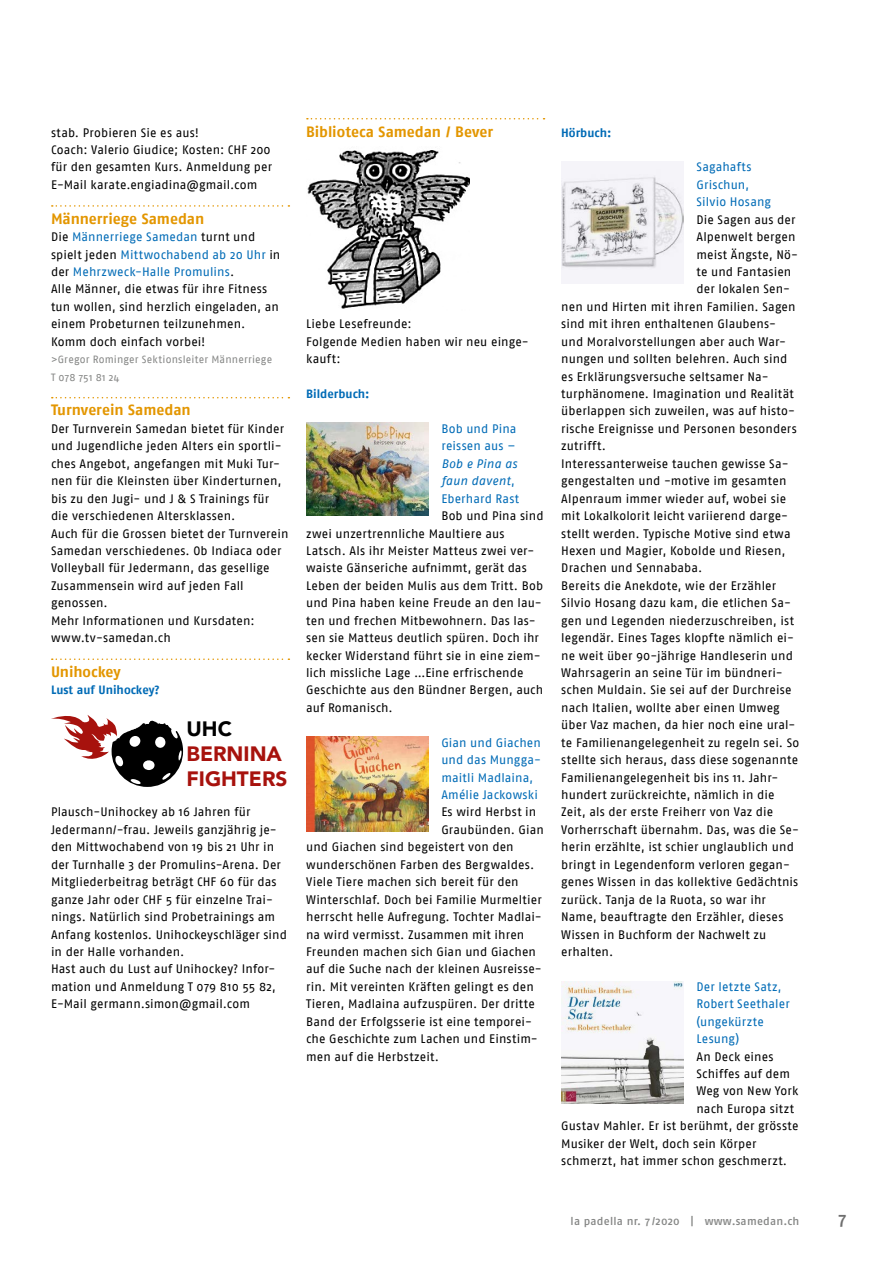
<style>
.page{position:relative;width:893px;height:1263px;background:#fff}
.page>*{position:absolute;margin:0;border:0;box-sizing:border-box;transform-origin:0 0}
.t1{font:900 20.85px/24.9px "Avenir";color:#a7120d}
.t2{font:900 20.85px "Avenir";color:#000}
.t3{font:18px "Fago No Med";color:#6e6e6e}
.t4{font:700 15px "Fago No Lf";letter-spacing:-.005em;color:#e39600}
.t5{font:12.3px/17.4px "Fago No";letter-spacing:.01em;color:#000}
.t6{font:12.3px/17.4px "Fago No";letter-spacing:.01em;color:#006bb6}
.t7{font:italic 12.3px/17.4px "Fago No";letter-spacing:.01em;color:#006bb6}
.t8{font:700 12px "Fago No Lf";color:#006bb6}
.t9{font:11.25px "Fago No Med";letter-spacing:.02em;color:#868786}
.t10{font:10.5px/17.4px "Fago No";letter-spacing:.015em;color:#868786}
.s1{color:#006bb6}
.s2{font-style:normal}
</style>
<div class="page">
<svg style="left:52px;top:205px;width:237px;height:2px"></svg>
<svg style="left:52px;top:397px;width:237px;height:1px"></svg>
<svg style="left:52px;top:658px;width:237px;height:2px"></svg>
<svg style="left:51px;top:715px;width:132px;height:72px"></svg>
<svg style="left:307px;top:118px;width:238px;height:1px"></svg>
<img style="left:307px;top:150px;width:162px;height:159px">
<img style="left:306px;top:422px;width:123px;height:93px">
<img style="left:306px;top:737px;width:123px;height:94px">
<img style="left:561px;top:161px;width:123px;height:123px">
<img style="left:561px;top:981px;width:123px;height:123px">
<p class="t5" style="left:51px;top:123px;width:223px">stab. Probieren Sie es aus!<br>Coach: Valerio Giudice; Kosten: CHF 200 für den gesamten Kurs. Anmeldung per E-Mail karate.engiadina@gmail.com</p>
<p class="t4" style="left:51px;top:210px;width:155px">Männerriege Samedan</p>
<p class="t5" style="left:51px;top:228px;width:231px">Die <span class="s1">Männerriege Samedan</span> turnt und spielt jeden <span class="s1">Mittwochabend ab 20 Uhr</span> in der <span class="s1">Mehrzweck-Halle Promulins</span>.<br>Alle Männer, die etwas für ihre Fitness tun wollen, sind herzlich eingeladen, an einem Probeturnen teilzunehmen.<br>Komm doch einfach vorbei!</p>
<p class="t10" style="left:51px;top:351px;width:223px">&gt;Gregor Rominger Sektionsleiter Männerriege<br>T 078 751 81 24</p>
<p class="t4" style="left:51px;top:401px;width:141px">Turnverein Samedan</p>
<p class="t5" style="left:51px;top:420px;width:239px">Der Turnverein Samedan bietet für Kinder und Jugendliche jeden Alters ein sportli&shy;ches Angebot, angefangen mit Muki Tur&shy;nen für die Kleinsten über Kinderturnen, bis zu den Jugi- und J &amp; S Trainings für die verschiedenen Altersklassen.<br>Auch für die Grossen bietet der Turnverein Samedan verschiedenes. Ob Indiaca oder Volleyball für Jedermann, das gesellige Zusammensein wird auf jeden Fall genossen.<br>Mehr Informationen und Kursdaten: www.tv-samedan.ch</p>
<p class="t4" style="left:51px;top:663px;width:71px">Unihockey</p>
<p class="t8" style="left:51px;top:683px;width:110px">Lust auf Unihockey?</p>
<h1 class="t2" style="left:187px;top:711px;width:47px">UHC</h1>
<h1 class="t1" style="left:187px;top:741px;width:102px">BERNINA<br>FIGHTERS</h1>
<p class="t5" style="left:51px;top:803px;width:237px">Plausch-Unihockey ab 16 Jahren für Jedermann/-frau. Jeweils ganzjährig je&shy;den Mittwochabend von 19 bis 21 Uhr in der Turnhalle 3 der Promulins-Arena. Der Mitgliederbeitrag beträgt CHF 60 für das ganze Jahr oder CHF 5 für einzelne Trai&shy;nings. Natürlich sind Probetrainings am Anfang kostenlos. Unihockeyschläger sind in der Halle vorhanden.<br>Hast auch du Lust auf Unihockey? Infor&shy;mation und Anmeldung T 079 810 55 82, E-Mail germann.simon@gmail.com</p>
<p class="t4" style="left:306px;top:122px;width:188px">Biblioteca Samedan / Bever</p>
<p class="t5" style="left:306px;top:315px;width:224px">Liebe Lesefreunde:<br>Folgende Medien haben wir neu einge&shy;kauft:</p>
<p class="t8" style="left:306px;top:387px;width:65px">Bilderbuch:</p>
<p class="t6" style="left:441px;top:420px;width:77px">Bob und Pina reissen aus –</p>
<p class="t7" style="left:441px;top:455px;width:79px">Bob e Pina as faun davent<span class="s2">,<br>Eberhard Rast</span></p>
<p class="t5" style="left:306px;top:507px;width:239px;text-indent:135px">Bob und Pina sind zwei unzertrennliche Maultiere aus Latsch. Als ihr Meister Matteus zwei ver&shy;waiste Gänseriche aufnimmt, gerät das Leben der beiden Mulis aus dem Tritt. Bob und Pina haben keine Freude an den lau&shy;ten und frechen Mitbewohnern. Das las&shy;sen sie Matteus deutlich spüren. Doch ihr kecker Widerstand führt sie in eine ziem&shy;lich missliche Lage …Eine erfrischende Geschichte aus den Bündner Bergen, auch auf Romanisch.</p>
<p class="t6" style="left:441px;top:734px;width:101px">Gian und Giachen und das Mungga&shy;maitli Madlaina,<br>Amélie Jackowski</p>
<p class="t5" style="left:441px;top:803px;width:96px">Es wird Herbst in</p>
<p class="t5" style="left:441px;top:821px;width:104px">Graubünden. Gian</p>
<p class="t5" style="left:306px;top:838px;width:209px">und Giachen sind begeistert von den</p>
<p class="t5" style="left:306px;top:856px;width:230px">wunderschönen Farben des Bergwaldes.</p>
<p class="t5" style="left:306px;top:873px;width:214px">Viele Tiere machen sich bereit für den</p>
<p class="t5" style="left:306px;top:890px;width:237px">Winterschlaf. Doch bei Familie Murmeltier</p>
<p class="t5" style="left:306px;top:908px;width:237px">herrscht helle Aufregung. Tochter Madlai-</p>
<p class="t5" style="left:306px;top:925px;width:220px">na wird vermisst. Zusammen mit ihren</p>
<p class="t5" style="left:306px;top:943px;width:231px">Freunden machen sich Gian und Giachen</p>
<p class="t5" style="left:306px;top:960px;width:237px">auf die Suche nach der kleinen Ausreisse-</p>
<p class="t5" style="left:306px;top:978px;width:229px">rin. Mit vereinten Kräften gelingt es den</p>
<p class="t5" style="left:306px;top:995px;width:230px">Tieren, Madlaina aufzuspüren. Der dritte</p>
<p class="t5" style="left:306px;top:1012px;width:227px">Band der Erfolgsserie ist eine temporei-</p>
<p class="t5" style="left:306px;top:1030px;width:233px">che Geschichte zum Lachen und Einstim-</p>
<p class="t5" style="left:306px;top:1047px;width:134px">men auf die Herbstzeit.</p>
<p class="t8" style="left:561px;top:125px;width:52px">Hörbuch:</p>
<p class="t6" style="left:696px;top:158px;width:76px">Sagahafts<br>Grischun,<br>Silvio Hosang</p>
<p class="t5" style="left:696px;top:211px;width:100px">Die Sagen aus der</p>
<p class="t5" style="left:696px;top:228px;width:101px">Alpenwelt bergen</p>
<p class="t5" style="left:696px;top:245px;width:103px">meist Ängste, Nö-</p>
<p class="t5" style="left:696px;top:263px;width:96px">te und Fantasien</p>
<p class="t5" style="left:696px;top:280px;width:95px">der lokalen Sen-</p>
<p class="t5" style="left:561px;top:298px;width:236px">nen und Hirten mit ihren Familien. Sagen</p>
<p class="t5" style="left:561px;top:315px;width:216px">sind mit ihren enthaltenen Glaubens-</p>
<p class="t5" style="left:561px;top:333px;width:226px">und Moralvorstellungen aber auch War-</p>
<p class="t5" style="left:561px;top:350px;width:228px">nungen und sollten belehren. Auch sind</p>
<p class="t5" style="left:561px;top:367px;width:209px">es Erklärungsversuche seltsamer Na-</p>
<p class="t5" style="left:561px;top:385px;width:234px">turphänomene. Imagination und Realität</p>
<p class="t5" style="left:561px;top:402px;width:235px">überlappen sich zuweilen, was auf histo-</p>
<p class="t5" style="left:561px;top:420px;width:237px">rische Ereignisse und Personen besonders</p>
<p class="t5" style="left:561px;top:437px;width:46px">zutrifft.</p>
<p class="t5" style="left:561px;top:455px;width:229px">Interessanterweise tauchen gewisse Sa-</p>
<p class="t5" style="left:561px;top:472px;width:227px">gengestalten und -motive im gesamten</p>
<p class="t5" style="left:561px;top:489px;width:226px">Alpenraum immer wieder auf, wobei sie</p>
<p class="t5" style="left:561px;top:507px;width:228px">mit Lokalkolorit leicht variierend darge-</p>
<p class="t5" style="left:561px;top:524px;width:231px">stellt werden. Typische Motive sind etwa</p>
<p class="t5" style="left:561px;top:542px;width:226px">Hexen und Magier, Kobolde und Riesen,</p>
<p class="t5" style="left:561px;top:559px;width:143px">Drachen und Sennababa.</p>
<p class="t5" style="left:561px;top:577px;width:216px">Bereits die Anekdote, wie der Erzähler</p>
<p class="t5" style="left:561px;top:594px;width:231px">Silvio Hosang dazu kam, die etlichen Sa-</p>
<p class="t5" style="left:561px;top:612px;width:234px">gen und Legenden niederzuschreiben, ist</p>
<p class="t5" style="left:561px;top:629px;width:234px">legendär. Eines Tages klopfte nämlich ei-</p>
<p class="t5" style="left:561px;top:646px;width:233px">ne weit über 90-jährige Handleserin und</p>
<p class="t5" style="left:561px;top:664px;width:223px">Wahrsagerin an seine Tür im bündneri-</p>
<p class="t5" style="left:561px;top:681px;width:232px">schen Muldain. Sie sei auf der Durchreise</p>
<p class="t5" style="left:561px;top:699px;width:220px">nach Italien, wollte aber einen Umweg</p>
<p class="t5" style="left:561px;top:716px;width:236px">über Vaz machen, da hier noch eine ural-</p>
<p class="t5" style="left:561px;top:734px;width:240px">te Familienangelegenheit zu regeln sei. So</p>
<p class="t5" style="left:561px;top:751px;width:238px">stellte sich heraus, dass diese sogenannte</p>
<p class="t5" style="left:561px;top:768px;width:219px">Familienangelegenheit bis ins 11. Jahr-</p>
<p class="t5" style="left:561px;top:786px;width:215px">hundert zurückreichte, nämlich in die</p>
<p class="t5" style="left:561px;top:803px;width:213px">Zeit, als der erste Freiherr von Vaz die</p>
<p class="t5" style="left:561px;top:821px;width:239px">Vorherrschaft übernahm. Das, was die Se-</p>
<p class="t5" style="left:561px;top:838px;width:234px">herin erzählte, ist schier unglaublich und</p>
<p class="t5" style="left:561px;top:856px;width:230px">bringt in Legendenform verloren gegan-</p>
<p class="t5" style="left:561px;top:873px;width:239px">genes Wissen in das kollektive Gedächtnis</p>
<p class="t5" style="left:561px;top:890px;width:206px">zurück. Tanja de la Ruota, so war ihr</p>
<p class="t5" style="left:561px;top:908px;width:224px">Name, beauftragte den Erzähler, dieses</p>
<p class="t5" style="left:561px;top:925px;width:206px">Wissen in Buchform der Nachwelt zu</p>
<p class="t5" style="left:561px;top:943px;width:53px">erhalten.</p>
<p class="t6" style="left:696px;top:978px;width:95px">Der letzte Satz,<br>Robert Seethaler (ungekürzte<br>Lesung)</p>
<p class="t5" style="left:696px;top:1047px;width:79px">An Deck eines</p>
<p class="t5" style="left:696px;top:1065px;width:95px">Schiffes auf dem</p>
<p class="t5" style="left:696px;top:1082px;width:104px">Weg von New York</p>
<p class="t5" style="left:696px;top:1100px;width:99px">nach Europa sitzt</p>
<p class="t5" style="left:561px;top:1117px;width:239px">Gustav Mahler. Er ist berühmt, der grösste</p>
<p class="t5" style="left:561px;top:1134px;width:197px">Musiker der Welt, doch sein Körper</p>
<p class="t5" style="left:561px;top:1152px;width:227px">schmerzt, hat immer schon geschmerzt.</p>
<p class="t9" style="left:571px;top:1214px;width:230px">la padella nr. 7 /2020 | www.samedan.ch</p>
<h2 class="t3" style="left:838px;top:1208px;width:9px">7</h2>
</div>
